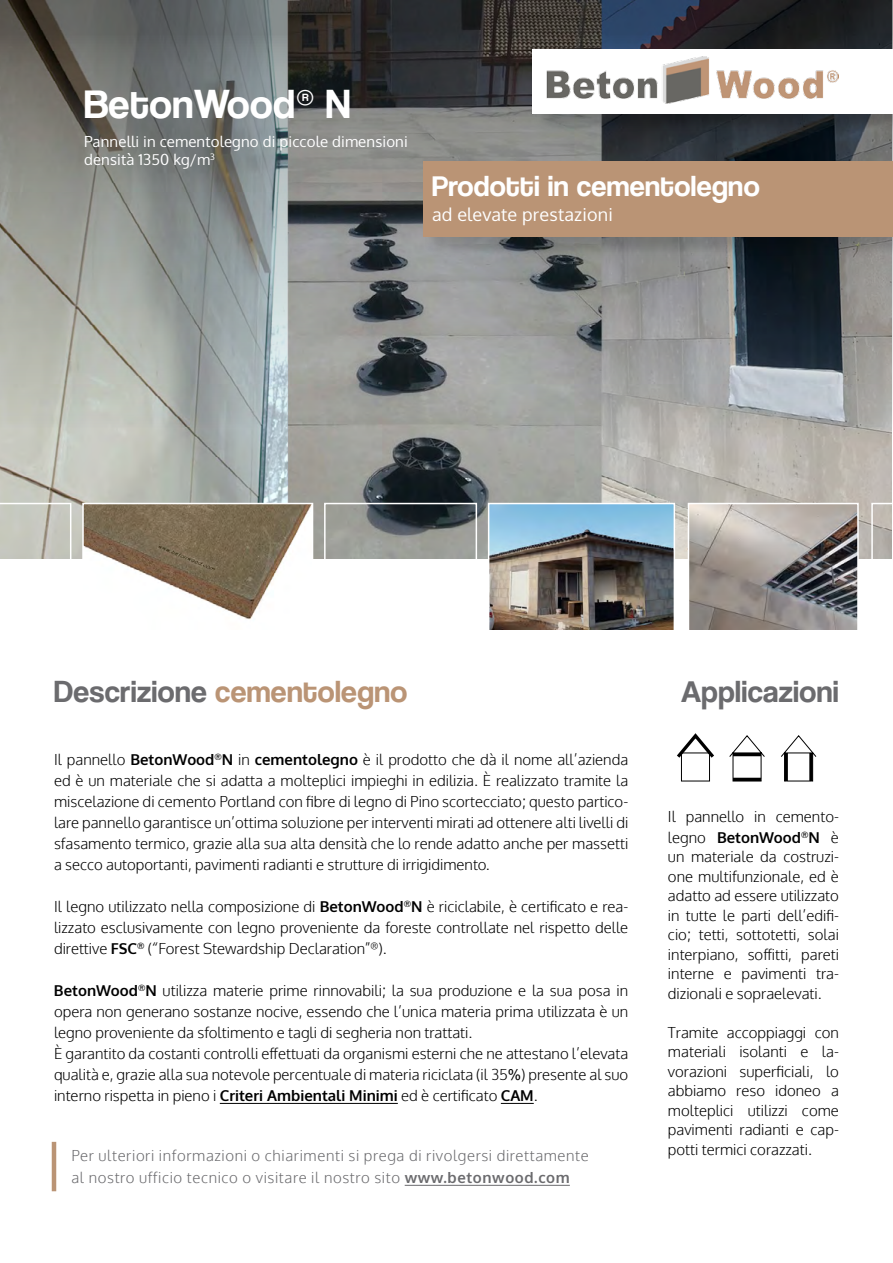
<style>
.page{position:relative;width:893px;height:1263px;background:#fff}
.page>*{position:absolute;margin:0;border:0;box-sizing:border-box;transform-origin:0 0}
.t1{font:42px "Coolvetica Rg";letter-spacing:.01em;color:#fff}
.t2{font:31.5px "Coolvetica Rg";letter-spacing:.01em;color:#ba9475}
.t3{font:31.5px "Coolvetica Rg";letter-spacing:.01em;color:#6b6b6e}
.t4{font:30px "Coolvetica Rg";letter-spacing:.01em;color:#fff}
.t5{font:18px "Oxygen";letter-spacing:.01em;color:#fff}
.t6{font:300 15px/21px "Oxygen";color:#000;text-align:justify}
.t7{font:300 15px/22.5px "Oxygen";letter-spacing:.04em;color:#6b6b6e}
.t8{font:15px/18px "Oxygen";letter-spacing:.01em;color:#fff}
.s1{color:#6b6b6e}
.s2{font-weight:700}
.s3{font-family:"Arial";font-weight:400}
</style>
<div class="page">
<img style="left:0;top:446px;width:891px;height:112px">
<svg style="left:0;top:0;width:893px;height:446px;background:#7b7e7d"></svg>
<div style="left:425px;top:163px;width:468px;height:93px;background:#000;opacity:.15"></div>
<div style="left:423px;top:162px;width:470px;height:75px;background:#ba9475"></div>
<hr style="left:220px;top:1103px;width:178px;height:1px;background:#000">
<hr style="left:501px;top:1103px;width:33px;height:1px;background:#000">
<img style="left:487px;top:502px;width:189px;height:128px">
<svg style="left:687px;top:502px;width:172px;height:128px;background:#98928f"></svg>
<svg style="left:323px;top:502px;width:155px;height:57px;background:#7d817f"></svg>
<svg style="left:82px;top:502px;width:232px;height:118px"></svg>
<svg style="left:871px;top:502px;width:21px;height:57px"></svg>
<svg style="left:0;top:502px;width:72px;height:57px;background:#c7c7be"></svg>
<div style="left:535px;top:51px;width:358px;height:81px;background:#000;opacity:.15"></div>
<div style="left:533px;top:49px;width:360px;height:64px;background:#fff"></div>
<img style="left:546px;top:57px;width:293px;height:46px">
<div style="left:681px;top:752px;width:29px;height:29px;border:1px solid #000"></div>
<svg style="left:677px;top:733px;width:37px;height:28px"></svg>
<svg style="left:729px;top:735px;width:36px;height:47px"></svg>
<hr style="left:733px;top:753px;width:28px;height:3px;background:#000">
<hr style="left:733px;top:778px;width:28px;height:3px;background:#000">
<svg style="left:781px;top:735px;width:36px;height:47px"></svg>
<hr style="left:785px;top:753px;width:3px;height:28px;background:#000">
<svg style="left:809px;top:753px;width:4px;height:28px"></svg>
<hr style="left:405px;top:1185px;width:165px;height:1px;background:#6b6b6e">
<hr style="left:52px;top:1142px;width:4px;height:49px;background:#ba9475">
<h1 class="t1" style="left:84px;top:80px;width:268px">BetonWood® N</h1>
<p class="t8" style="left:84px;top:133px;width:325px">Pannelli in cementolegno di piccole dimensioni densità 1350 kg/m<sup>3</sup></p>
<h3 class="t4" style="left:432px;top:169px;width:329px">Prodotti in cementolegno</h3>
<p class="t5" style="left:432px;top:202px;width:182px">ad elevate prestazioni</p>
<h2 class="t2" style="left:54px;top:673px;width:355px"><span class="s1">Descrizione</span> cementolegno</h2>
<h2 class="t3" style="left:681px;top:673px;width:159px">Applicazioni</h2>
<p class="t6" style="left:54px;top:750px;width:576px">Il pannello <span class="s2">BetonWood</span><sup>®</sup><span class="s2">N</span> in <span class="s2">cementolegno</span> è il prodotto che dà il nome all’azienda ed è un materiale che si adatta a molteplici impieghi in edilizia. È realizzato tramite la miscelazione di cemento Portland con fibre di legno di Pino scortecciato; questo partico&shy;lare pannello garantisce un’ottima soluzione per interventi mirati ad ottenere alti livelli di sfasamento termico, grazie alla sua alta densità che lo rende adatto anche per massetti a secco autoportanti, pavimenti radianti e strutture di irrigidimento.</p>
<p class="t6" style="left:54px;top:897px;width:576px">Il legno utilizzato nella composizione di <span class="s2">BetonWood</span><sup>®</sup><span class="s2">N</span> è riciclabile, è certificato e rea&shy;lizzato esclusivamente con legno proveniente da foreste controllate nel rispetto delle direttive <span class="s2">FSC</span><sup>®</sup> (“Forest Stewardship Declaration”<sup>®</sup>).</p>
<p class="t6" style="left:54px;top:981px;width:576px;text-align:left"><span class="s2">BetonWood</span><sup>®</sup><span class="s2">N</span> utilizza materie prime rinnovabili; la sua produzione e la sua posa in opera non generano sostanze nocive, essendo che l’unica materia prima utilizzata è un legno proveniente da sfoltimento e tagli di segheria non trattati.<br>È garantito da costanti controlli effettuati da organismi esterni che ne attestano l’elevata qualità e, grazie alla sua notevole percentuale di materia riciclata (il 35<span class="s3">%</span>) presente al suo interno rispetta in pieno i <span class="s2">Criteri Ambientali Minimi</span> ed è certificato <span class="s2">CAM</span>.</p>
<p class="t7" style="left:71px;top:1144px;width:519px">Per ulteriori informazioni o chiarimenti si prega di rivolgersi direttamente al nostro ufficio tecnico o visitare il nostro sito <span class="s2">www.betonwood.com</span></p>
<p class="t6" style="left:668px;top:806px;width:173px">Il pannello in cemento&shy;legno <span class="s2">BetonWood</span><sup>®</sup><span class="s2">N</span> è</p>
<p class="t6" style="left:668px;top:848px;width:173px;line-height:19.5px">un materiale da costruzi&shy;one multifunzionale, ed è adatto ad essere utilizzato in tutte le parti dell’edifi&shy;cio; tetti, sottotetti, solai interpiano, soffitti, pareti interne e pavimenti tra&shy;dizionali e sopraelevati.</p>
<p class="t6" style="left:668px;top:1023px;width:173px;line-height:19.5px">Tramite accoppiaggi con materiali isolanti e la&shy;vorazioni superficiali, lo abbiamo reso idoneo a molteplici utilizzi come pavimenti radianti e cap&shy;potti termici corazzati.</p>
</div>
